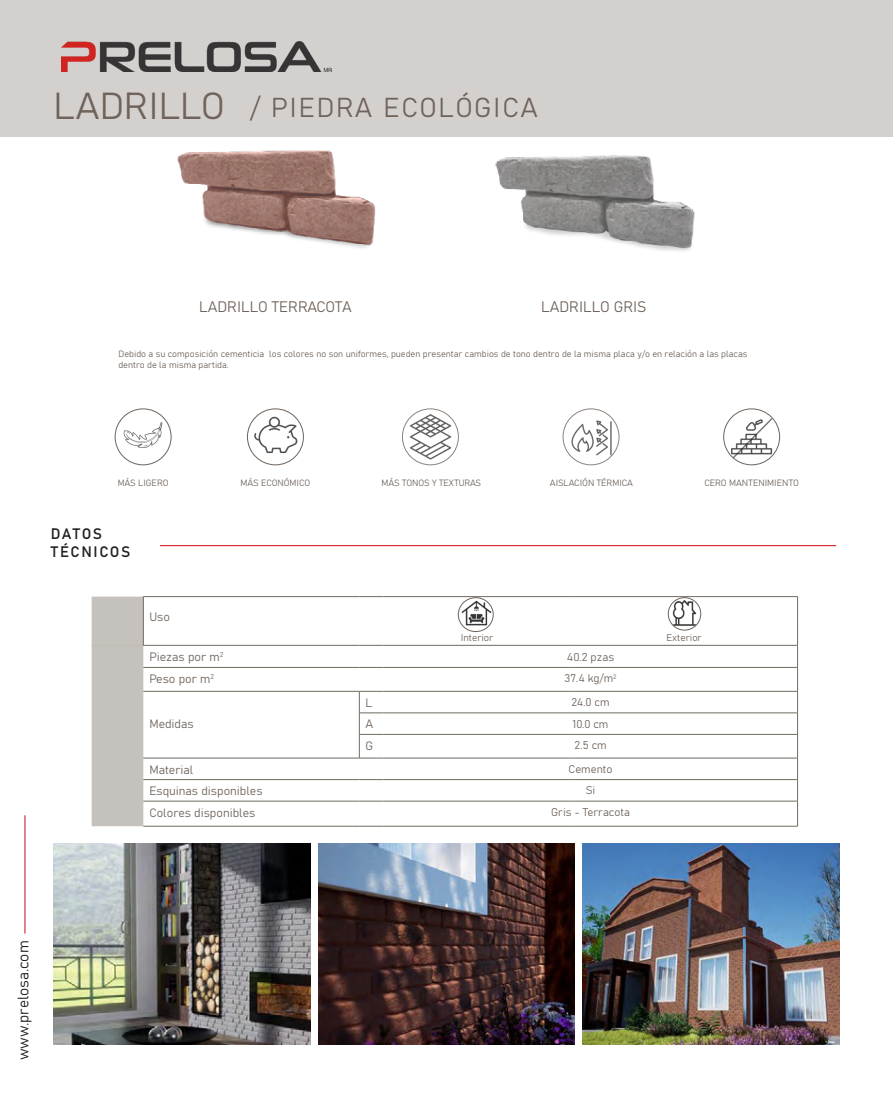
<style>
.page{position:relative;width:893px;height:1093px;background:#fff}
.page>*{position:absolute;margin:0;border:0;box-sizing:border-box;transform-origin:0 0}
.t1{font:37.2px "Bahnschrift";color:#6f635b}
.t2{font:27px "Bahnschrift";letter-spacing:.06em;color:#6f635b}
.t3{font:15px "Bahnschrift";color:#6f635b}
.t4{font:15px "Bahnschrift";color:#231f20}
.t5{font:15px "Bahnschrift";letter-spacing:.11em;color:#231f20}
.t6{font:15px "Bahnschrift";letter-spacing:.08em;color:#231f20}
.t7{font:12px "Bahnschrift";color:#6f635b}
.t8{font:11.25px "Bahnschrift";color:#6f635b}
.t9{font:11.1px "Bahnschrift";color:#6f635b}
.t10{font:9.75px "Bahnschrift";color:#6f635b}
.t11{font:9px/10.8px "Bahnschrift";color:#6f635b}
</style>
<div class="page">
<hr style="left:143px;top:691px;width:216px;height:1px;background:#6f6b60">
<hr style="left:384px;top:691px;width:187px;height:1px;background:#6f6b60">
<hr style="left:571px;top:691px;width:227px;height:1px;background:#6f6b60">
<hr style="left:384px;top:712px;width:187px;height:1px;background:#6f6b60">
<hr style="left:571px;top:712px;width:227px;height:1px;background:#6f6b60">
<hr style="left:384px;top:734px;width:187px;height:1px;background:#6f6b60">
<hr style="left:571px;top:734px;width:227px;height:1px;background:#6f6b60">
<hr style="left:143px;top:758px;width:216px;height:1px;background:#6f6b60">
<hr style="left:384px;top:758px;width:187px;height:1px;background:#6f6b60">
<hr style="left:571px;top:758px;width:227px;height:1px;background:#6f6b60">
<hr style="left:143px;top:779px;width:216px;height:1px;background:#6f6b60">
<svg style="left:359px;top:779px;width:25px;height:1px"></svg>
<hr style="left:143px;top:801px;width:216px;height:1px;background:#6f6b60">
<svg style="left:359px;top:801px;width:25px;height:1px"></svg>
<hr style="left:143px;top:826px;width:216px;height:1px;background:#6f6b60">
<svg style="left:359px;top:826px;width:25px;height:1px"></svg>
<hr style="left:384px;top:779px;width:187px;height:1px;background:#6f6b60">
<hr style="left:571px;top:779px;width:227px;height:1px;background:#6f6b60">
<hr style="left:384px;top:801px;width:187px;height:1px;background:#6f6b60">
<hr style="left:571px;top:801px;width:227px;height:1px;background:#6f6b60">
<hr style="left:384px;top:826px;width:187px;height:1px;background:#6f6b60">
<hr style="left:571px;top:826px;width:227px;height:1px;background:#6f6b60">
<hr style="left:143px;top:667px;width:216px;height:1px;background:#6f6b60">
<svg style="left:359px;top:667px;width:25px;height:1px"></svg>
<hr style="left:384px;top:667px;width:187px;height:1px;background:#6f6b60">
<hr style="left:571px;top:667px;width:227px;height:1px;background:#6f6b60">
<hr style="left:143px;top:596px;width:216px;height:1px;background:#6f6b60">
<svg style="left:359px;top:596px;width:25px;height:1px"></svg>
<div style="left:92px;top:596px;width:52px;height:230px;background:#c5c1bd"></div>
<hr style="left:143px;top:645px;width:216px;height:1px;background:#6f6b60">
<svg style="left:359px;top:645px;width:25px;height:1px"></svg>
<hr style="left:384px;top:596px;width:187px;height:1px;background:#6f6b60">
<hr style="left:571px;top:596px;width:227px;height:1px;background:#6f6b60">
<svg style="left:797px;top:597px;width:1px;height:229px"></svg>
<hr style="left:384px;top:645px;width:187px;height:1px;background:#6f6b60">
<hr style="left:571px;top:645px;width:227px;height:1px;background:#6f6b60">
<svg style="left:359px;top:691px;width:25px;height:68px"></svg>
<img style="left:458px;top:598px;width:35px;height:33px">
<div style="left:458px;top:597px;width:35px;height:35px;border:1px solid #6f635b;border-radius:50%"></div>
<img style="left:670px;top:601px;width:28px;height:29px">
<div style="left:668px;top:597px;width:33px;height:33px;border:1px solid #6f635b;border-radius:50%"></div>
<hr style="left:160px;top:545px;width:676px;height:1px;background:#d1232a">
<hr style="left:24px;top:815px;width:2px;height:118px;background:#d1232a">
<img style="left:115px;top:411px;width:56px;height:54px">
<div style="left:115px;top:409px;width:56px;height:56px;border:1px solid #6f635b;border-radius:50%"></div>
<img style="left:247px;top:410px;width:56px;height:55px">
<div style="left:247px;top:409px;width:57px;height:56px;border:1px solid #6f635b;border-radius:50%"></div>
<img style="left:402px;top:414px;width:56px;height:51px">
<div style="left:402px;top:409px;width:57px;height:56px;border:1px solid #6f635b;border-radius:50%"></div>
<img style="left:563px;top:415px;width:56px;height:50px">
<div style="left:563px;top:409px;width:56px;height:56px;border:1px solid #6f635b;border-radius:50%"></div>
<img style="left:724px;top:414px;width:56px;height:51px">
<div style="left:723px;top:409px;width:57px;height:56px;border:1px solid #6f635b;border-radius:50%"></div>
<svg style="left:731px;top:417px;width:43px;height:43px"></svg>
<img style="left:177px;top:150px;width:199px;height:98px">
<img style="left:495px;top:155px;width:200px;height:96px">
<img style="left:54px;top:843px;width:256px;height:202px">
<img style="left:318px;top:843px;width:257px;height:202px">
<img style="left:583px;top:843px;width:256px;height:202px">
<div style="left:0;top:0;width:893px;height:137px;background:#d4d0ce"></div>
<img style="left:62px;top:41px;width:269px;height:31px">
<p class="t1" style="left:54px;top:77px;width:173px">LADRILLO</p>
<p class="t2" style="left:250px;top:87px;width:289px">/ PIEDRA ECOLÓGICA</p>
<p class="t3" style="left:199px;top:295px;width:154px">LADRILLO TERRACOTA</p>
<p class="t3" style="left:541px;top:295px;width:107px">LADRILLO GRIS</p>
<p class="t11" style="left:118px;top:348px;width:630px">Debido a su composición cementicia los colores no son uniformes, pueden presentar cambios de tono dentro de la misma placa y/o en relación a las placas dentro de la misma partida.</p>
<p class="t11" style="left:118px;top:476px;width:52px">MÁS LIGERO</p>
<p class="t11" style="left:241px;top:476px;width:71px">MÁS ECONÓMICO</p>
<p class="t11" style="left:382px;top:476px;width:101px">MÁS TONOS Y TEXTURAS</p>
<p class="t11" style="left:550px;top:476px;width:85px">AISLACIÓN TÉRMICA</p>
<p class="t11" style="left:704px;top:476px;width:96px">CERO MANTENIMIENTO</p>
<p class="t6" style="left:51px;top:522px;width:53px">DATOS</p>
<p class="t5" style="left:51px;top:540px;width:81px">TÉCNICOS</p>
<p class="t7" style="left:149px;top:608px;width:22px">Uso</p>
<p class="t10" style="left:461px;top:630px;width:34px">Interior</p>
<p class="t10" style="left:666px;top:630px;width:37px">Exterior</p>
<p class="t7" style="left:149px;top:648px;width:75px">Piezas por m<sup>2</sup></p>
<p class="t8" style="left:567px;top:648px;width:49px">40.2 pzas</p>
<p class="t7" style="left:149px;top:669px;width:66px">Peso por m<sup>2</sup></p>
<p class="t9" style="left:564px;top:670px;width:54px">37.4 kg/m<sup>2</sup></p>
<p class="t7" style="left:149px;top:714px;width:46px">Medidas</p>
<p class="t7" style="left:365px;top:693px;width:8px">L</p>
<p class="t9" style="left:571px;top:694px;width:40px">24.0 cm</p>
<p class="t7" style="left:365px;top:715px;width:9px">A</p>
<p class="t9" style="left:573px;top:715px;width:37px">10.0 cm</p>
<p class="t7" style="left:365px;top:736px;width:9px">G</p>
<p class="t9" style="left:574px;top:737px;width:34px">2.5 cm</p>
<p class="t7" style="left:149px;top:760px;width:46px">Material</p>
<p class="t9" style="left:568px;top:760px;width:46px">Cemento</p>
<p class="t7" style="left:149px;top:782px;width:115px">Esquinas disponibles</p>
<p class="t9" style="left:586px;top:782px;width:11px">Si</p>
<p class="t7" style="left:149px;top:803px;width:108px">Colores disponibles</p>
<p class="t9" style="left:551px;top:803px;width:80px">Gris - Terracota</p>
<p class="t4" style="left:12px;top:1060px;width:121px;rotate:-90deg">www.prelosa.com</p>
</div>
